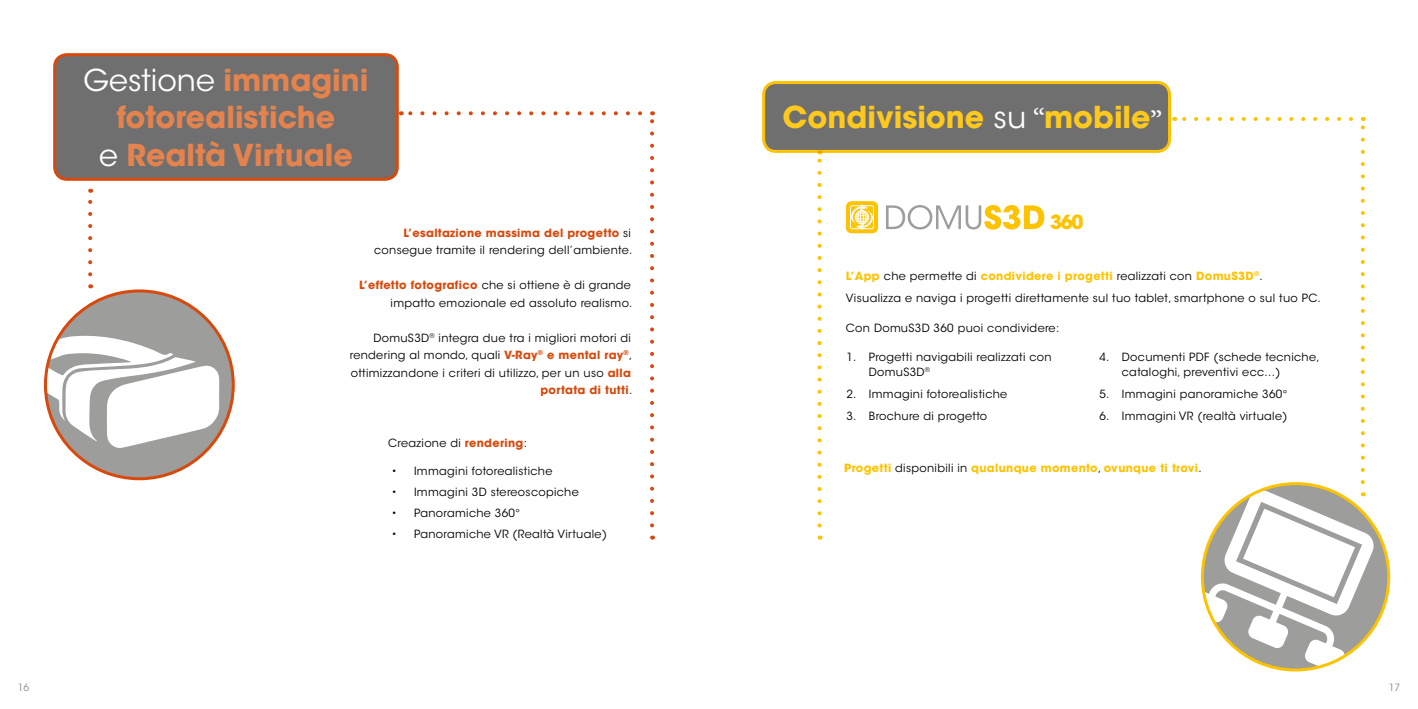
<style>
.page{position:relative;width:1418px;height:709px;background:#fff}
.page>*{position:absolute;margin:0;border:0;box-sizing:border-box;transform-origin:0 0}
.t1{font:31.25px "Minion Pro";color:#fff}
.t2{font:700 30px/37.5px "ITC Avant Garde Std";color:#e5834e;text-align:center}
.t3{font:700 30px "ITC Avant Garde Std";color:#fec91e}
.t4{font:700 19.38px "ITC Avant Garde Std";color:#fdc300}
.t5{font:11.25px/17.5px "ITC Avant Garde Std";letter-spacing:.03em;color:#000;text-align:right}
.t6{font:700 11.25px "ITC Avant Garde Std";letter-spacing:.03em;color:#fdc300}
.t7{font:10px "ITC Avant Garde Std";color:#8c8f91}
.s1{font-weight:400;color:#fff}
.s2{font-weight:700;color:#d7490c}
.s3{font-weight:700;color:#fdc300}
.s4{font-weight:400;color:#000}
</style>
<div class="page">
<svg style="left:88px;top:189px;width:4px;height:85px"></svg>
<svg style="left:817px;top:153px;width:4px;height:372px"></svg>
<div style="left:45px;top:291px;width:188px;height:188px;background:#9d9d9c;border-radius:50%"></div>
<svg style="left:45px;top:335px;width:174px;height:113px"></svg>
<div style="left:763px;top:83px;width:406px;height:68px;background:#706f6f;border-radius:12px"></div>
<div style="left:762px;top:81px;width:408px;height:72px;border:3px solid #fdc300;border-radius:12px"></div>
<svg style="left:1202px;top:483px;width:186px;height:187px"></svg>
<svg style="left:1202px;top:488px;width:173px;height:182px"></svg>
<svg style="left:1360px;top:117px;width:4px;height:365px"></svg>
<svg style="left:1174px;top:117px;width:176px;height:4px"></svg>
<div style="left:55px;top:55px;width:342px;height:124px;background:#706f6f;border-radius:12px"></div>
<div style="left:53px;top:53px;width:346px;height:128px;border:3px solid #d7490c;border-radius:12px"></div>
<svg style="left:650px;top:111px;width:4px;height:414px"></svg>
<svg style="left:401px;top:111px;width:239px;height:4px"></svg>
<svg style="left:886px;top:205px;width:158px;height:24px"></svg>
<div style="left:846px;top:201px;width:32px;height:32px;background:#fdc300;border-radius:6px"></div>
<svg style="left:846px;top:204px;width:33px;height:26px"></svg>
<div style="left:855px;top:210px;width:14px;height:14px;border:1px solid #fff;border-radius:50%"></div>
<div style="left:857px;top:210px;width:9px;height:14px;border:1px solid #fff;border-radius:50%"></div>
<div style="left:860px;top:210px;width:3px;height:14px;border:1px solid #fff;border-radius:50%"></div>
<div style="left:855px;top:213px;width:13px;height:8px;border:1px solid #fff;border-radius:50%"></div>
<div style="left:855px;top:215px;width:13px;height:4px;border:1px solid #fff;border-radius:50%"></div>
<h2 class="t2" style="left:84px;top:61px;width:286px"><span class="s1">Gestione</span> immagini fotorealistiche<br><span class="s1">e</span> Realtà Virtuale</h2>
<p class="t5" style="left:374px;top:224px;width:260px"><span class="s2">L’esaltazione massima del progetto</span> si consegue tramite il rendering dell’ambiente.</p>
<p class="t5" style="left:359px;top:276px;width:274px"><span class="s2">L’effetto fotografico</span> che si ottiene è di grande impatto emozionale ed assoluto realismo.</p>
<p class="t5" style="left:350px;top:329px;width:284px">DomuS3D<sup>®</sup> integra due tra i migliori motori di rendering al mondo, quali <span class="s2">V-Ray</span><sup>®</sup> <span class="s2">e mental ray</span><sup>®</sup>, ottimizzandone i criteri di utilizzo, per un uso <span class="s2">alla portata di tutti</span>.</p>
<p class="t5" style="left:388px;top:434px;width:140px">Creazione di <span class="s2">rendering</span>:</p>
<p class="t5" style="left:391px;top:462px;width:162px">• Immagini fotorealistiche</p>
<p class="t5" style="left:391px;top:483px;width:189px">• Immagini 3D stereoscopiche</p>
<p class="t5" style="left:391px;top:504px;width:130px">• Panoramiche 360°</p>
<p class="t5" style="left:391px;top:525px;width:217px">• Panoramiche VR (Realtà Virtuale)</p>
<h2 class="t3" style="left:782px;top:98px;width:369px">Condivisione <span class="s1">su</span> mobile</h2>
<h1 class="t1" style="left:1032px;top:99px;width:14px">“</h1>
<h1 class="t1" style="left:1162px;top:126px;width:14px;rotate:-180deg">“</h1>
<h3 class="t4" style="left:1050px;top:209px;width:35px">360</h3>
<p class="t5" style="left:846px;top:264px;width:476px;line-height:22.1px;text-align:left"><span class="s3">L’App</span> che permette di <span class="s3">condividere i progetti</span> realizzati con <span class="s3">DomuS3D</span><sup>®</sup>.<br>Visualizza e naviga i progetti direttamente sul tuo tablet, smartphone o sul tuo PC.</p>
<p class="t5" style="left:846px;top:319px;width:215px">Con DomuS3D 360 puoi condividere:</p>
<p class="t5" style="left:868px;top:349px;width:184px;line-height:15px;text-align:left;text-indent:-22px">1. Progetti navigabili realizzati con<br>DomuS3D<sup>®</sup></p>
<p class="t5" style="left:846px;top:385px;width:162px">2. Immagini fotorealistiche</p>
<p class="t5" style="left:846px;top:407px;width:142px">3. Brochure di progetto</p>
<p class="t5" style="left:1121px;top:349px;width:199px;line-height:15px;text-align:left;text-indent:-22px">4. Documenti PDF (schede tecniche, cataloghi, preventivi ecc...)</p>
<p class="t5" style="left:1099px;top:385px;width:189px">5. Immagini panoramiche 360°</p>
<p class="t5" style="left:1099px;top:407px;width:189px">6. Immagini VR (realtà virtuale)</p>
<p class="t6" style="left:844px;top:461px;width:359px">Progetti <span class="s4">disponibili in</span> qualunque momento<span class="s4">,</span> ovunque ti trovi<span class="s4">.</span></p>
<p class="t7" style="left:18px;top:681px;width:13px">16</p>
<p class="t7" style="left:1388px;top:681px;width:13px">17</p>
</div>
